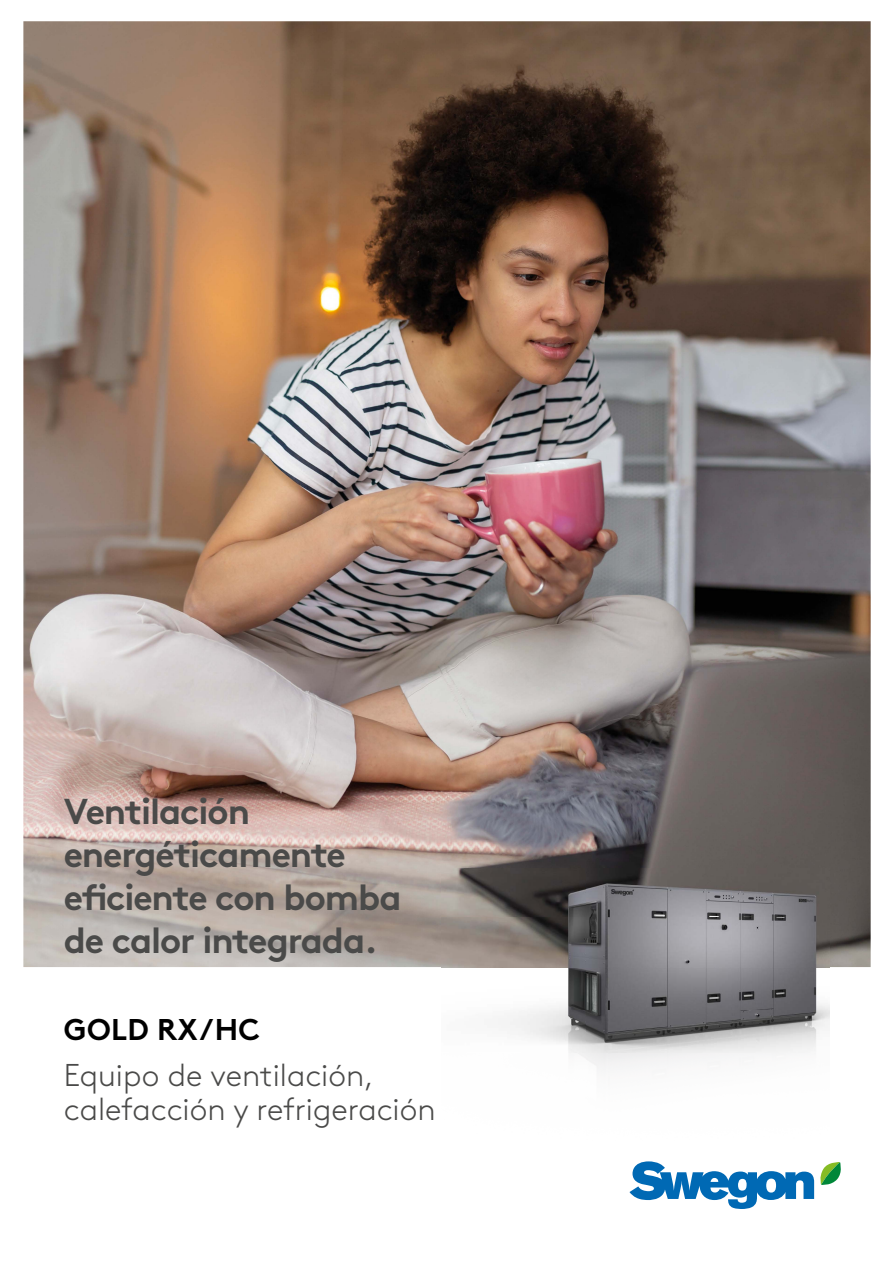
<style>
.page{position:relative;width:893px;height:1263px;background:#fff}
.page>*{position:absolute;margin:0;border:0;box-sizing:border-box;transform-origin:0 0}
.t1{font:700 36px/43.2px "Swegon Brown";letter-spacing:-.03em;color:#4a4a49}
.t2{font:300 31.5px/34.5px "Swegon Brown";color:#4a4a49}
.t3{font:700 30px "Swegon Brown";letter-spacing:.01em;color:#000}
</style>
<div class="page">
<img style="left:23px;top:21px;width:848px;height:946px">
<img style="left:441px;top:869px;width:388px;height:201px">
<svg style="left:629px;top:1161px;width:212px;height:48px"></svg>
<p class="t1" style="left:64px;top:786px;width:339px">Ventilación energéticamente eficiente con bomba de calor integrada.</p>
<p class="t3" style="left:64px;top:1005px;width:197px">GOLD RX/HC</p>
<p class="t2" style="left:64px;top:1055px;width:373px">Equipo de ventilación, calefacción y refrigeración</p>
</div>
